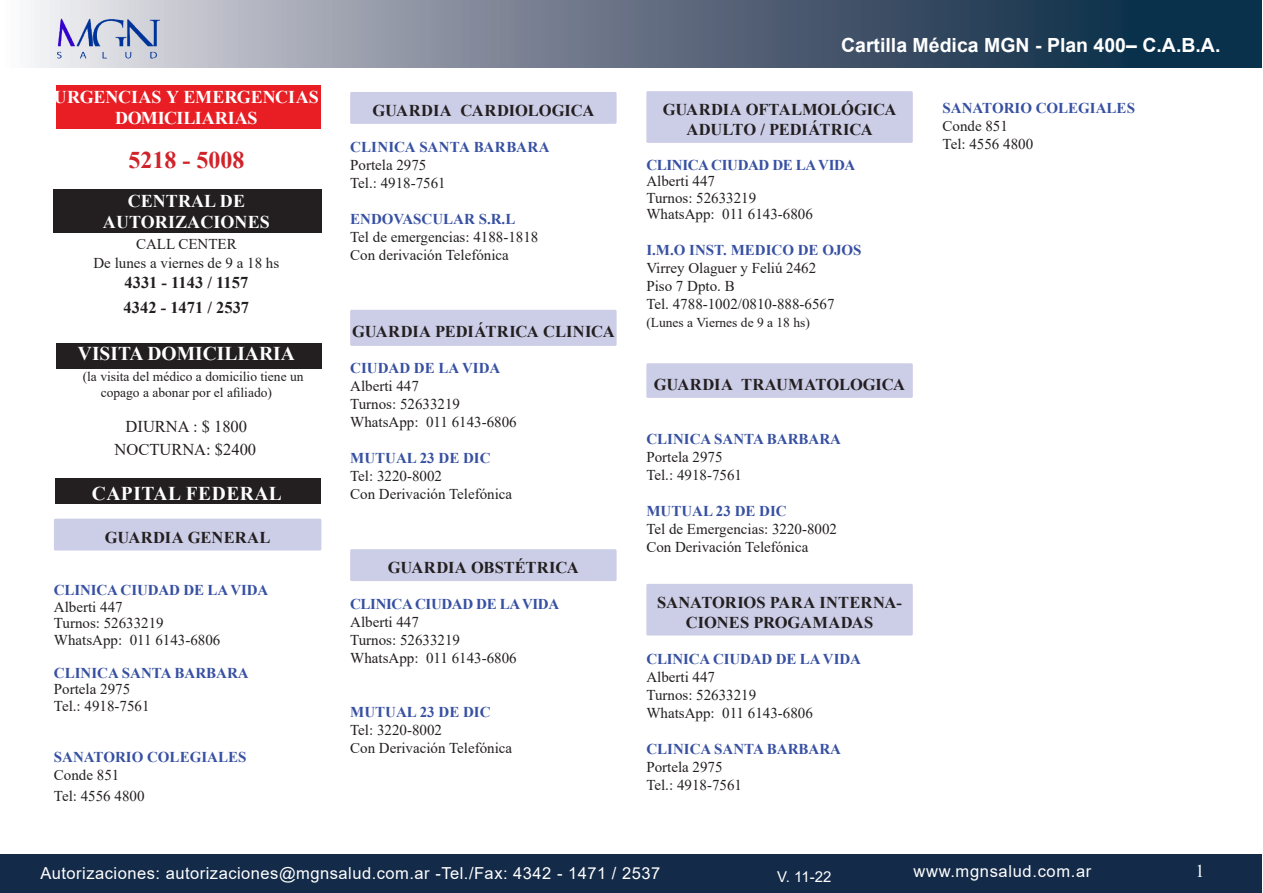
<style>
.page{position:relative;width:1263px;height:893px;background:#fff}
.page>*{position:absolute;margin:0;border:0;box-sizing:border-box;transform-origin:0 0}
.t1{font:700 24px "Times New Roman";color:#d1232a}
.t2{font:700 19.5px "Arial";color:#fff}
.t3{font:700 19.5px "Times New Roman";color:#fff}
.t4{font:700 19.5px "Times New Roman";letter-spacing:.025em;color:#fff}
.t5{font:700 18px/21.6px "Times New Roman";letter-spacing:.005em;color:#fff;text-align:center}
.t6{font:18px "Times New Roman";color:#fff}
.Especialidad_-_Copia{font:700 16.5px/19.8px "Times New Roman";color:#231f20;text-align:center}
.t7{font:16.5px "Arial";letter-spacing:.03em;color:#fff}
.t8{font:16.5px "Times New Roman";color:#231f20}
.Texto{font:15px "Times New Roman";color:#231f20}
.nombre{font:700 15px "Times New Roman";color:#3750a2}
.nombre-2{font:700 15px "Times New Roman";letter-spacing:-.025em;color:#3750a2}
.t9{font:15px "Arial";color:#fff}
.t10{font:13.5px/16.5px "Times New Roman";color:#231f20}
.s1{font-weight:700;font-size:19.5px;color:#fff}
</style>
<div class="page">
<div style="left:1px;top:854px;width:1261px;height:39px;background:#132a48"></div>
<svg style="left:30px;top:0;width:1231px;height:67px;background:#637285"></svg>
<img style="left:55px;top:17px;width:107px;height:43px">
<div style="left:55px;top:478px;width:265px;height:26px;background:#231f20"></div>
<div style="left:53px;top:190px;width:268px;height:43px;background:#231f20"></div>
<div style="left:56px;top:85px;width:265px;height:43px;background:#e81e24"></div>
<div style="left:56px;top:343px;width:265px;height:26px;background:#231f20"></div>
<div style="left:54px;top:519px;width:267px;height:31px;background:#cccde7;border-radius:2px"></div>
<div style="left:350px;top:92px;width:267px;height:32px;background:#cccde7;border-radius:2px"></div>
<div style="left:350px;top:310px;width:267px;height:36px;background:#cccde7;border-radius:2px"></div>
<div style="left:350px;top:549px;width:267px;height:32px;background:#cccde7;border-radius:2px"></div>
<div style="left:646px;top:91px;width:267px;height:52px;background:#cccde7;border-radius:2px"></div>
<div style="left:646px;top:363px;width:267px;height:35px;background:#cccde7;border-radius:2px"></div>
<div style="left:646px;top:584px;width:267px;height:51px;background:#cccde7;border-radius:2px"></div>
<p class="t5" style="left:54px;top:85px;width:266px">URGENCIAS Y EMERGENCIAS<br>DOMICILIARIAS</p>
<p class="t1" style="left:128px;top:142px;width:117px">5218 - 5008</p>
<p class="t5" style="left:128px;top:189px;width:119px">CENTRAL DE</p>
<p class="t5" style="left:103px;top:210px;width:168px">AUTORIZACIONES</p>
<p class="Texto" style="left:136px;top:233px;width:102px">CALL CENTER</p>
<p class="Texto" style="left:93px;top:253px;width:187px">De lunes a viernes de 9 a 18 hs</p>
<p class="Especialidad_-_Copia" style="left:124px;top:272px;width:125px">4331 - 1143 / 1157</p>
<p class="Especialidad_-_Copia" style="left:124px;top:298px;width:127px">4342 - 1471 / 2537</p>
<p class="t3" style="left:78px;top:339px;width:218px">VISITA DOMICILIARIA</p>
<p class="t10" style="left:101px;top:367px;width:204px;text-indent:-18px">(la visita del médico a domicilio tiene un copago a abonar por el afiliado)</p>
<p class="t8" style="left:126px;top:414px;width:123px">DIURNA : $ 1800</p>
<p class="t8" style="left:115px;top:438px;width:186px">NOCTURNA: $2400<span class="s1">ZON</span></p>
<p class="t4" style="left:92px;top:479px;width:192px">CAPITAL FEDERAL</p>
<p class="Especialidad_-_Copia" style="left:105px;top:527px;width:167px">GUARDIA GENERAL</p>
<p class="nombre" style="left:54px;top:579px;width:216px">CLINICA CIUDAD DE LA VIDA</p>
<p class="Texto" style="left:54px;top:596px;width:70px">Alberti 447</p>
<p class="Texto" style="left:54px;top:613px;width:111px">Turnos: 52633219</p>
<p class="Texto" style="left:54px;top:629px;width:168px">WhatsApp: 011 6143-6806</p>
<p class="nombre" style="left:54px;top:662px;width:196px">CLINICA SANTA BARBARA</p>
<p class="Texto" style="left:54px;top:679px;width:78px">Portela 2975</p>
<p class="Texto" style="left:54px;top:695px;width:97px">Tel.: 4918-7561</p>
<p class="nombre" style="left:54px;top:746px;width:194px">SANATORIO COLEGIALES</p>
<p class="Texto" style="left:54px;top:764px;width:67px">Conde 851</p>
<p class="Texto" style="left:54px;top:786px;width:92px">Tel: 4556 4800</p>
<p class="Especialidad_-_Copia" style="left:372px;top:100px;width:223px">GUARDIA CARDIOLOGICA</p>
<p class="nombre" style="left:350px;top:136px;width:201px">CLINICA SANTA BARBARA</p>
<p class="Texto" style="left:350px;top:154px;width:78px">Portela 2975</p>
<p class="Texto" style="left:350px;top:172px;width:97px">Tel.: 4918-7561</p>
<p class="nombre" style="left:350px;top:208px;width:167px">ENDOVASCULAR S.R.L</p>
<p class="Texto" style="left:350px;top:226px;width:190px">Tel de emergencias: 4188-1818</p>
<p class="Texto" style="left:350px;top:244px;width:160px">Con derivación Telefónica</p>
<p class="Especialidad_-_Copia" style="left:352px;top:322px;width:264px">GUARDIA PEDIÁTRICA CLINICA</p>
<p class="nombre" style="left:350px;top:358px;width:152px">CIUDAD DE LA VIDA</p>
<p class="Texto" style="left:350px;top:376px;width:70px">Alberti 447</p>
<p class="Texto" style="left:350px;top:394px;width:111px">Turnos: 52633219</p>
<p class="Texto" style="left:350px;top:412px;width:168px">WhatsApp: 011 6143-6806</p>
<p class="nombre" style="left:350px;top:448px;width:142px">MUTUAL 23 DE DIC</p>
<p class="Texto" style="left:350px;top:466px;width:93px">Tel: 3220-8002</p>
<p class="Texto" style="left:350px;top:484px;width:163px">Con Derivación Telefónica</p>
<p class="Especialidad_-_Copia" style="left:388px;top:557px;width:192px">GUARDIA OBSTÉTRICA</p>
<p class="nombre-2" style="left:350px;top:593px;width:211px">CLINICA CIUDAD DE LA VIDA</p>
<p class="Texto" style="left:350px;top:612px;width:70px">Alberti 447</p>
<p class="Texto" style="left:350px;top:630px;width:111px">Turnos: 52633219</p>
<p class="Texto" style="left:350px;top:648px;width:168px">WhatsApp: 011 6143-6806</p>
<p class="nombre" style="left:350px;top:701px;width:142px">MUTUAL 23 DE DIC</p>
<p class="Texto" style="left:350px;top:720px;width:93px">Tel: 3220-8002</p>
<p class="Texto" style="left:350px;top:738px;width:163px">Con Derivación Telefónica</p>
<h2 class="t2" style="left:841px;top:31px;width:381px">Cartilla Médica MGN - Plan 400– C.A.B.A.</h2>
<p class="Especialidad_-_Copia" style="left:663px;top:99px;width:235px">GUARDIA OFTALMOLÓGICA<br>ADULTO / PEDIÁTRICA</p>
<p class="nombre-2" style="left:646px;top:154px;width:211px">CLINICA CIUDAD DE LA VIDA</p>
<p class="Texto" style="left:646px;top:170px;width:70px">Alberti 447</p>
<p class="Texto" style="left:646px;top:187px;width:111px">Turnos: 52633219</p>
<p class="Texto" style="left:646px;top:203px;width:168px">WhatsApp: 011 6143-6806</p>
<p class="nombre" style="left:646px;top:239px;width:217px">I.M.O INST. MEDICO DE OJOS</p>
<p class="Texto" style="left:646px;top:257px;width:171px">Virrey Olaguer y Feliú 2462</p>
<p class="Texto" style="left:646px;top:275px;width:90px">Piso 7 Dpto. B</p>
<p class="Texto" style="left:646px;top:293px;width:190px">Tel. 4788-1002/0810-888-6567</p>
<p class="t10" style="left:646px;top:314px;width:165px">(Lunes a Viernes de 9 a 18 hs)</p>
<p class="Especialidad_-_Copia" style="left:654px;top:374px;width:253px">GUARDIA TRAUMATOLOGICA</p>
<p class="nombre" style="left:646px;top:428px;width:196px">CLINICA SANTA BARBARA</p>
<p class="Texto" style="left:646px;top:446px;width:78px">Portela 2975</p>
<p class="Texto" style="left:646px;top:464px;width:97px">Tel.: 4918-7561</p>
<p class="nombre" style="left:646px;top:500px;width:142px">MUTUAL 23 DE DIC</p>
<p class="Texto" style="left:646px;top:518px;width:192px">Tel de Emergencias: 3220-8002</p>
<p class="Texto" style="left:646px;top:536px;width:163px">Con Derivación Telefónica</p>
<p class="Especialidad_-_Copia" style="left:657px;top:592px;width:246px">SANATORIOS PARA INTERNA-<br>CIONES PROGAMADAS</p>
<p class="nombre" style="left:646px;top:648px;width:216px">CLINICA CIUDAD DE LA VIDA</p>
<p class="Texto" style="left:646px;top:666px;width:70px">Alberti 447</p>
<p class="Texto" style="left:646px;top:684px;width:111px">Turnos: 52633219</p>
<p class="Texto" style="left:646px;top:702px;width:168px">WhatsApp: 011 6143-6806</p>
<p class="nombre" style="left:646px;top:738px;width:196px">CLINICA SANTA BARBARA</p>
<p class="Texto" style="left:646px;top:756px;width:78px">Portela 2975</p>
<p class="Texto" style="left:646px;top:774px;width:97px">Tel.: 4918-7561</p>
<p class="nombre" style="left:942px;top:97px;width:194px">SANATORIO COLEGIALES</p>
<p class="Texto" style="left:942px;top:115px;width:67px">Conde 851</p>
<p class="Texto" style="left:942px;top:133px;width:92px">Tel: 4556 4800</p>
<p class="t7" style="left:40px;top:861px;width:621px">Autorizaciones: autorizaciones@mgnsalud.com.ar -Tel./Fax: 4342 - 1471 / 2537</p>
<p class="t9" style="left:777px;top:866px;width:56px">V. 11-22</p>
<p class="t7" style="left:913px;top:860px;width:179px">www.mgnsalud.com.ar</p>
<p class="t6" style="left:1195px;top:858px;width:10px">1</p>
</div>
